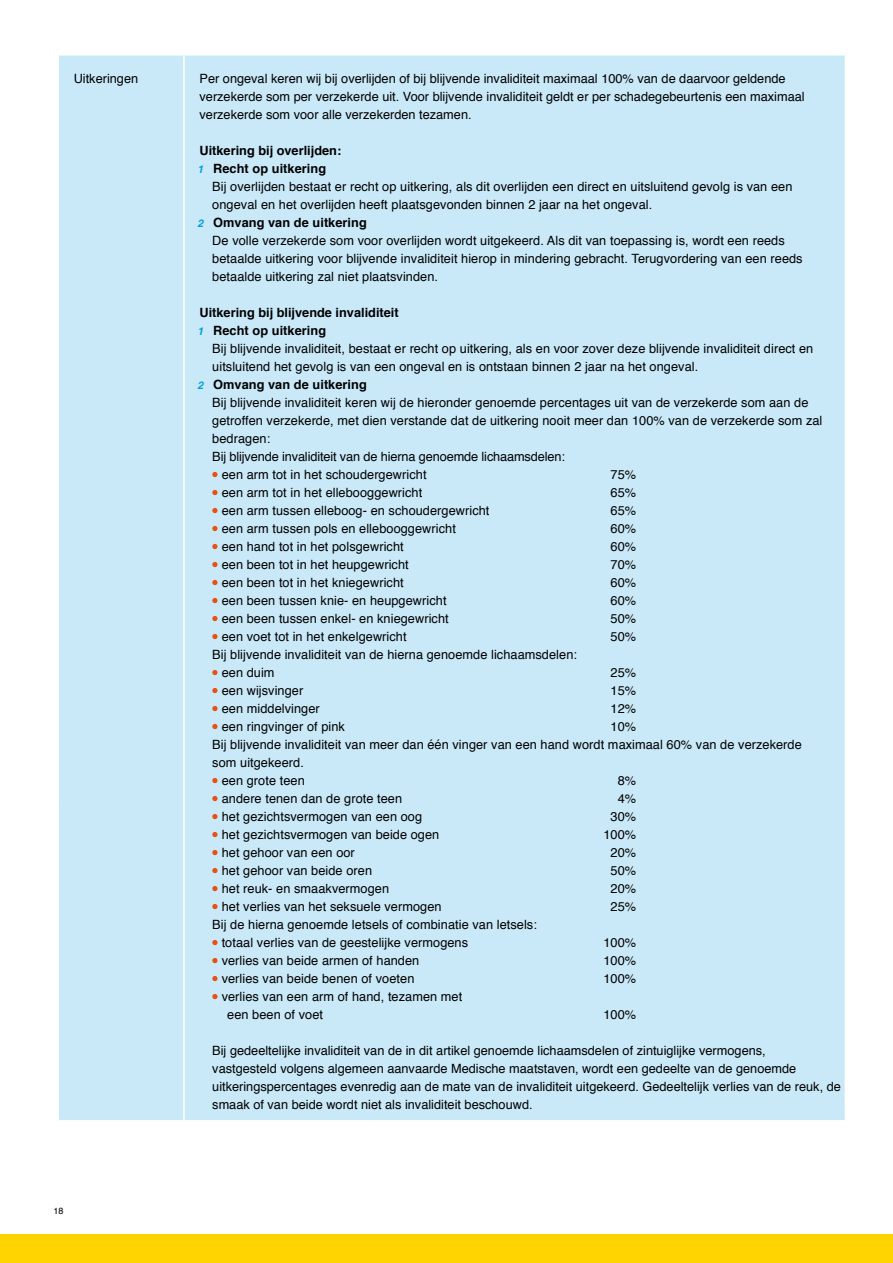
<style>
.page{position:relative;width:893px;height:1263px;background:#fff}
.page>*{position:absolute;margin:0;border:0;box-sizing:border-box;transform-origin:0 0}
.t1{font:12.75px/18px "Helvetica";letter-spacing:.005em;color:#000}
.t2{font:700 12.75px/18px "Helvetica";letter-spacing:.005em;color:#000}
.t3{font:9px "Helvetica";color:#000}
.s1{font-style:italic;font-size:10.5px;color:#009ee0}
</style>
<div class="page">
<div style="left:0;top:1234px;width:893px;height:29px;background:#ffd400"></div>
<div style="left:59px;top:56px;width:786px;height:1064px;background:#c9e9f8"></div>
<hr style="left:183px;top:55px;width:2px;height:753px;background:#fff">
<hr style="left:183px;top:808px;width:2px;height:312px;background:#fff">
<svg style="left:212px;top:472px;width:6px;height:5px"></svg>
<svg style="left:212px;top:490px;width:6px;height:5px"></svg>
<svg style="left:212px;top:508px;width:6px;height:5px"></svg>
<svg style="left:212px;top:526px;width:6px;height:5px"></svg>
<svg style="left:212px;top:544px;width:6px;height:5px"></svg>
<svg style="left:212px;top:562px;width:6px;height:5px"></svg>
<svg style="left:212px;top:580px;width:6px;height:5px"></svg>
<svg style="left:212px;top:598px;width:6px;height:5px"></svg>
<svg style="left:212px;top:616px;width:6px;height:5px"></svg>
<svg style="left:212px;top:634px;width:6px;height:5px"></svg>
<svg style="left:212px;top:670px;width:6px;height:5px"></svg>
<svg style="left:212px;top:688px;width:6px;height:5px"></svg>
<svg style="left:212px;top:706px;width:6px;height:5px"></svg>
<svg style="left:212px;top:724px;width:6px;height:5px"></svg>
<svg style="left:212px;top:778px;width:6px;height:5px"></svg>
<svg style="left:212px;top:796px;width:6px;height:5px"></svg>
<svg style="left:212px;top:814px;width:6px;height:5px"></svg>
<svg style="left:212px;top:832px;width:6px;height:5px"></svg>
<svg style="left:212px;top:850px;width:6px;height:5px"></svg>
<svg style="left:212px;top:868px;width:6px;height:5px"></svg>
<svg style="left:212px;top:886px;width:6px;height:5px"></svg>
<svg style="left:212px;top:904px;width:6px;height:5px"></svg>
<svg style="left:212px;top:940px;width:6px;height:5px"></svg>
<svg style="left:212px;top:958px;width:6px;height:5px"></svg>
<svg style="left:212px;top:976px;width:6px;height:5px"></svg>
<svg style="left:212px;top:994px;width:6px;height:5px"></svg>
<p class="t1" style="left:74px;top:70px;width:66px">Uitkeringen</p>
<p class="t1" style="left:200px;top:70px;width:607px">Per ongeval keren wij bij overlijden of bij blijvende invaliditeit maximaal 100% van de daarvoor geldende verzekerde som per verzekerde uit. Voor blijvende invaliditeit geldt er per schadegebeurtenis een maximaal verzekerde som voor alle verzekerden tezamen.</p>
<p class="t2" style="left:197px;top:142px;width:145px">Uitkering bij overlijden:<br><span class="s1">1</span> Recht op uitkering</p>
<p class="t1" style="left:212px;top:178px;width:582px">Bij overlijden bestaat er recht op uitkering, als dit overlijden een direct en uitsluitend gevolg is van een</p>
<p class="t1" style="left:212px;top:196px;width:441px">ongeval en het overlijden heeft plaatsgevonden binnen 2 jaar na het ongeval.</p>
<p class="t2" style="left:197px;top:214px;width:171px"><span class="s1">2</span> Omvang van de uitkering</p>
<p class="t1" style="left:212px;top:232px;width:574px">De volle verzekerde som voor overlijden wordt uitgekeerd. Als dit van toepassing is, wordt een reeds</p>
<p class="t1" style="left:212px;top:250px;width:592px">betaalde uitkering voor blijvende invaliditeit hierop in mindering gebracht. Terugvordering van een reeds</p>
<p class="t1" style="left:212px;top:268px;width:227px">betaalde uitkering zal niet plaatsvinden.</p>
<p class="t2" style="left:197px;top:304px;width:203px">Uitkering bij blijvende invaliditeit<br><span class="s1">1</span> Recht op uitkering</p>
<p class="t1" style="left:212px;top:340px;width:603px">Bij blijvende invaliditeit, bestaat er recht op uitkering, als en voor zover deze blijvende invaliditeit direct en</p>
<p class="t1" style="left:212px;top:358px;width:487px">uitsluitend het gevolg is van een ongeval en is ontstaan binnen 2 jaar na het ongeval.</p>
<p class="t2" style="left:197px;top:376px;width:171px"><span class="s1">2</span> Omvang van de uitkering</p>
<p class="t1" style="left:212px;top:394px;width:598px">Bij blijvende invaliditeit keren wij de hieronder genoemde percentages uit van de verzekerde som aan de</p>
<p class="t1" style="left:212px;top:412px;width:612px">getroffen verzekerde, met dien verstande dat de uitkering nooit meer dan 100% van de verzekerde som zal</p>
<p class="t1" style="left:212px;top:430px;width:59px">bedragen:</p>
<p class="t1" style="left:212px;top:448px;width:354px">Bij blijvende invaliditeit van de hierna genoemde lichaamsdelen:</p>
<p class="t1" style="left:222px;top:466px;width:206px">een arm tot in het schoudergewricht</p>
<p class="t1" style="left:611px;top:466px;width:27px">75%</p>
<p class="t1" style="left:222px;top:484px;width:202px">een arm tot in het ellebooggewricht</p>
<p class="t1" style="left:611px;top:484px;width:27px">65%</p>
<p class="t1" style="left:222px;top:502px;width:269px">een arm tussen elleboog- en schoudergewricht</p>
<p class="t1" style="left:611px;top:502px;width:27px">65%</p>
<p class="t1" style="left:222px;top:520px;width:236px">een arm tussen pols en ellebooggewricht</p>
<p class="t1" style="left:611px;top:520px;width:27px">60%</p>
<p class="t1" style="left:222px;top:538px;width:183px">een hand tot in het polsgewricht</p>
<p class="t1" style="left:611px;top:538px;width:27px">60%</p>
<p class="t1" style="left:222px;top:556px;width:188px">een been tot in het heupgewricht</p>
<p class="t1" style="left:611px;top:556px;width:27px">70%</p>
<p class="t1" style="left:222px;top:574px;width:183px">een been tot in het kniegewricht</p>
<p class="t1" style="left:611px;top:574px;width:27px">60%</p>
<p class="t1" style="left:222px;top:592px;width:226px">een been tussen knie- en heupgewricht</p>
<p class="t1" style="left:611px;top:592px;width:27px">60%</p>
<p class="t1" style="left:222px;top:610px;width:229px">een been tussen enkel- en kniegewricht</p>
<p class="t1" style="left:611px;top:610px;width:27px">50%</p>
<p class="t1" style="left:222px;top:628px;width:186px">een voet tot in het enkelgewricht</p>
<p class="t1" style="left:611px;top:628px;width:27px">50%</p>
<p class="t1" style="left:222px;top:646px;width:357px;text-indent:-9px">Bij blijvende invaliditeit van de hierna genoemde lichaamsdelen: een duim</p>
<p class="t1" style="left:611px;top:664px;width:27px">25%</p>
<p class="t1" style="left:222px;top:682px;width:83px">een wijsvinger</p>
<p class="t1" style="left:611px;top:682px;width:27px">15%</p>
<p class="t1" style="left:222px;top:700px;width:100px">een middelvinger</p>
<p class="t1" style="left:611px;top:700px;width:27px">12%</p>
<p class="t1" style="left:222px;top:718px;width:125px">een ringvinger of pink</p>
<p class="t1" style="left:611px;top:718px;width:27px">10%</p>
<p class="t1" style="left:212px;top:736px;width:591px">Bij blijvende invaliditeit van meer dan één vinger van een hand wordt maximaal 60% van de verzekerde</p>
<p class="t1" style="left:212px;top:754px;width:93px">som uitgekeerd.</p>
<p class="t1" style="left:222px;top:772px;width:85px">een grote teen</p>
<p class="t1" style="left:618px;top:772px;width:20px">8%</p>
<p class="t1" style="left:222px;top:790px;width:182px">andere tenen dan de grote teen</p>
<p class="t1" style="left:618px;top:790px;width:20px">4%</p>
<p class="t1" style="left:222px;top:808px;width:202px">het gezichtsvermogen van een oog</p>
<p class="t1" style="left:611px;top:808px;width:27px">30%</p>
<p class="t1" style="left:222px;top:826px;width:219px">het gezichtsvermogen van beide ogen</p>
<p class="t1" style="left:603px;top:826px;width:34px">100%</p>
<p class="t1" style="left:222px;top:844px;width:135px">het gehoor van een oor</p>
<p class="t1" style="left:611px;top:844px;width:27px">20%</p>
<p class="t1" style="left:222px;top:862px;width:152px">het gehoor van beide oren</p>
<p class="t1" style="left:611px;top:862px;width:27px">50%</p>
<p class="t1" style="left:222px;top:880px;width:169px">het reuk- en smaakvermogen</p>
<p class="t1" style="left:611px;top:880px;width:27px">20%</p>
<p class="t1" style="left:222px;top:898px;width:221px">het verlies van het seksuele vermogen</p>
<p class="t1" style="left:611px;top:898px;width:27px">25%</p>
<p class="t1" style="left:222px;top:916px;width:317px;text-indent:-9px">Bij de hierna genoemde letsels of combinatie van letsels: totaal verlies van de geestelijke vermogens</p>
<p class="t1" style="left:603px;top:934px;width:34px">100%</p>
<p class="t1" style="left:222px;top:952px;width:199px">verlies van beide armen of handen</p>
<p class="t1" style="left:603px;top:952px;width:34px">100%</p>
<p class="t1" style="left:222px;top:970px;width:194px">verlies van beide benen of voeten</p>
<p class="t1" style="left:603px;top:970px;width:34px">100%</p>
<p class="t1" style="left:227px;top:988px;width:237px;text-indent:-5px">verlies van een arm of hand, tezamen met een been of voet</p>
<p class="t1" style="left:603px;top:1006px;width:34px">100%</p>
<p class="t1" style="left:212px;top:1042px;width:630px">Bij gedeeltelijke invaliditeit van de in dit artikel genoemde lichaamsdelen of zintuiglijke vermogens,<br>vastgesteld volgens algemeen aanvaarde Medische maatstaven, wordt een gedeelte van de genoemde uitkeringspercentages evenredig aan de mate van de invaliditeit uitgekeerd. Gedeeltelijk verlies van de reuk, de smaak of van beide wordt niet als invaliditeit beschouwd.</p>
<p class="t3" style="left:54px;top:1205px;width:11px">18</p>
</div>
